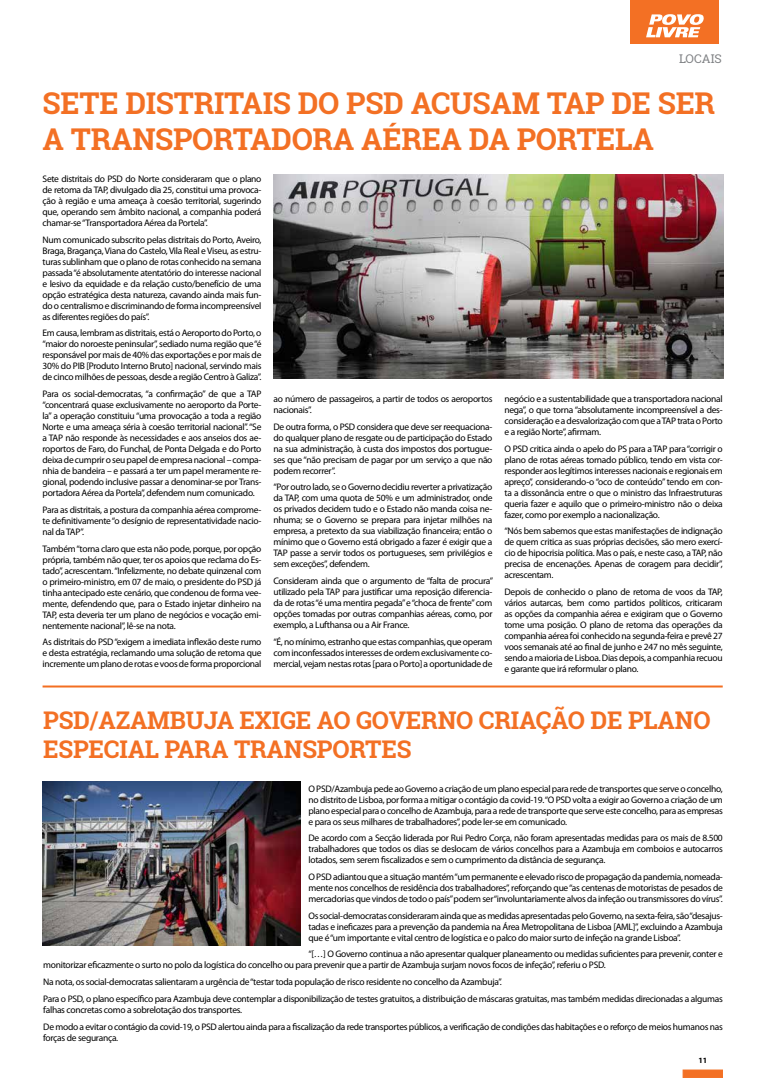
<style>
.page{position:relative;width:766px;height:1078px;background:#fff}
.page>*{position:absolute;margin:0;border:0;box-sizing:border-box;transform-origin:0 0}
.t1{font:700 30px/36px "Roboto Slab";letter-spacing:-.01em;color:#f37024}
.t2{font:700 24.3px/29.2px "Roboto Slab";letter-spacing:-.01em;color:#f37024}
.t3{font:12px "Roboto Slab";color:#808285}
.t4{font:9.5px/11px "Myriad Pro";letter-spacing:-.03em;color:#000;text-align:justify}
.t5{font:700 8px "Myriad Pro";color:#000}
</style>
<div class="page">
<div style="left:682px;top:1069px;width:40px;height:8px;background:#f37024;border:1px solid #f37024"></div>
<div style="left:630px;top:0;width:89px;height:44px;background:#f37024"></div>
<svg style="left:646px;top:14px;width:57px;height:23px"></svg>
<img style="left:273px;top:175px;width:450px;height:203px">
<hr style="left:43px;top:685px;width:679px;height:2px;background:#f36f21">
<img style="left:43px;top:781px;width:258px;height:163px">
<p class="t3" style="left:678px;top:51px;width:44px">LOCAIS</p>
<h1 class="t1" style="left:43px;top:85px;width:674px">SETE DISTRITAIS DO PSD ACUSAM TAP DE SER<br>A TRANSPORTADORA AÉREA DA PORTELA</h1>
<p class="t4" style="left:43px;top:173px;width:220px">Sete distritais do PSD do Norte consideraram que o plano de retoma da TAP, divulgado dia 25, constitui uma provoca&shy;ção à região e uma ameaça à coesão territorial, sugerindo que, operando sem âmbito nacional, a companhia poderá chamar-se “Transportadora Aérea da Portela”.</p>
<p class="t4" style="left:43px;top:234px;width:220px">Num comunicado subscrito pelas distritais do Porto, Aveiro, Braga, Bragança, Viana do Castelo, Vila Real e Viseu, as estru&shy;turas sublinham que o plano de rotas conhecido na semana passada “é absolutamente atentatório do interesse nacional e lesivo da equidade e da relação custo/benefício de uma opção estratégica desta natureza, cavando ainda mais fun&shy;do o centralismo e discriminando de forma incompreensível as diferentes regiões do país”.</p>
<p class="t4" style="left:43px;top:327px;width:220px">Em causa, lembram as distritais, está o Aeroporto do Porto, o “maior do noroeste peninsular”, sediado numa região que “é responsável por mais de 40% das exportações e por mais de 30% do PIB [Produto Interno Bruto] nacional, servindo mais de cinco milhões de pessoas, desde a região Centro à Galiza”.</p>
<p class="t4" style="left:43px;top:388px;width:220px">Para os social-democratas, “a confirmação” de que a TAP “concentrará quase exclusivamente no aeroporto da Porte&shy;la” a operação constituiu “uma provocação a toda a região Norte e uma ameaça séria à coesão territorial nacional”. “Se a TAP não responde às necessidades e aos anseios dos ae&shy;roportos de Faro, do Funchal, de Ponta Delgada e do Porto deixa de cumprir o seu papel de empresa nacional – compa&shy;nhia de bandeira – e passará a ter um papel meramente re&shy;gional, podendo inclusive passar a denominar-se por Trans&shy;portadora Aérea da Portela”, defendem num comunicado.</p>
<p class="t4" style="left:43px;top:504px;width:220px">Para as distritais, a postura da companhia aérea comprome&shy;te definitivamente “o desígnio de representatividade nacio&shy;nal da TAP”.</p>
<p class="t4" style="left:43px;top:542px;width:220px">Também “torna claro que esta não pode, porque, por opção própria, também não quer, ter os apoios que reclama do Es&shy;tado”, acrescentam. “Infelizmente, no debate quinzenal com o primeiro-ministro, em 07 de maio, o presidente do PSD já tinha antecipado este cenário, que condenou de forma vee&shy;mente, defendendo que, para o Estado injetar dinheiro na TAP, esta deveria ter um plano de negócios e vocação emi&shy;nentemente nacional”, lê-se na nota.</p>
<p class="t4" style="left:43px;top:636px;width:220px">As distritais do PSD “exigem a imediata inflexão deste rumo e desta estratégia, reclamando uma solução de retoma que incremente um plano de rotas e voos de forma proporcional</p>
<p class="t4" style="left:504px;top:393px;width:220px">negócio e a sustentabilidade que a transportadora nacional nega”, o que torna “absolutamente incompreensível a des&shy;consideração e a desvalorização com que a TAP trata o Porto e a região Norte”, afirmam.</p>
<p class="t4" style="left:504px;top:442px;width:220px">O PSD critica ainda o apelo do PS para a TAP para “corrigir o plano de rotas aéreas tornado público, tendo em vista cor&shy;responder aos legítimos interesses nacionais e regionais em apreço”, considerando-o “oco de conteúdo” tendo em con&shy;ta a dissonância entre o que o ministro das Infraestruturas queria fazer e aquilo que o primeiro-ministro não o deixa fazer, como por exemplo a nacionalização.</p>
<p class="t4" style="left:504px;top:525px;width:220px">“Nós bem sabemos que estas manifestações de indignação de quem critica as suas próprias decisões, são mero exercí&shy;cio de hipocrisia política. Mas o país, e neste caso, a TAP, não precisa de encenações. Apenas de coragem para decidir”, acrescentam.</p>
<p class="t4" style="left:504px;top:586px;width:220px">Depois de conhecido o plano de retoma de voos da TAP, vários autarcas, bem como partidos políticos, criticaram as opções da companhia aérea e exigiram que o Governo tome uma posição. O plano de retoma das operações da companhia aérea foi conhecido na segunda-feira e prevê 27 voos semanais até ao final de junho e 247 no mês seguinte, sendo a maioria de Lisboa. Dias depois, a companhia recuou e garante que irá reformular o plano.</p>
<h2 class="t2" style="left:43px;top:705px;width:668px">PSD/AZAMBUJA EXIGE AO GOVERNO CRIAÇÃO DE PLANO<br>ESPECIAL PARA TRANSPORTES</h2>
<p class="t4" style="left:308px;top:782px;width:416px">O PSD/Azambuja pede ao Governo a criação de um plano especial para rede de transportes que serve o concelho, no distrito de Lisboa, por forma a mitigar o contágio da covid-19. “O PSD volta a exigir ao Governo a criação de um plano especial para o concelho de Azambuja, para a rede de transporte que serve este concelho, para as empresas e para os seus milhares de trabalhadores”, pode ler-se em comunicado.</p>
<p class="t4" style="left:308px;top:832px;width:416px">De acordo com a Secção liderada por Rui Pedro Corça, não foram apresentadas medidas para os mais de 8.500 trabalhadores que todos os dias se deslocam de vários concelhos para a Azambuja em comboios e autocarros lotados, sem serem fiscalizados e sem o cumprimento da distância de segurança.</p>
<p class="t4" style="left:308px;top:871px;width:416px">O PSD adiantou que a situação mantém “um permanente e elevado risco de propagação da pandemia, nomeada&shy;mente nos concelhos de residência dos trabalhadores”, reforçando que “as centenas de motoristas de pesados de mercadorias que vindos de todo o país” podem ser “involuntariamente alvos da infeção ou transmissores do vírus”.</p>
<p class="t4" style="left:308px;top:909px;width:416px">Os social-democratas consideraram ainda que as medidas apresentadas pelo Governo, na sexta-feira, são “desajus&shy;tadas e ineficazes para a prevenção da pandemia na Área Metropolitana de Lisboa [AML]”, excluindo a Azambuja que é “um importante e vital centro de logística e o palco do maior surto de infeção na grande Lisboa”.</p>
<p class="t4" style="left:43px;top:948px;width:681px;text-indent:265px">“[…] O Governo continua a não apresentar qualquer planeamento ou medidas suficientes para prevenir, conter e monitorizar eficazmente o surto no polo da logística do concelho ou para prevenir que a partir de Azambuja surjam novos focos de infeção”, referiu o PSD.</p>
<p class="t4" style="left:43px;top:973px;width:681px;line-height:16.7px">Na nota, os social-democratas salientaram a urgência de “testar toda população de risco residente no concelho da Azambuja”.<br>Para o PSD, o plano específico para Azambuja deve contemplar a disponibilização de testes gratuitos, a distribuição de máscaras gratuitas, mas também medidas direcionadas a algumas</p>
<p class="t4" style="left:43px;top:1000px;width:681px;line-height:16.7px">falhas concretas como a sobrelotação dos transportes.<br>De modo a evitar o contágio da covid-19, o PSD alertou ainda para a fiscalização da rede transportes públicos, a verificação de condições das habitações e o reforço de meios humanos nas</p>
<p class="t4" style="left:43px;top:1031px;width:76px">forças de segurança.</p>
<p class="t4" style="left:273px;top:393px;width:220px">ao número de passageiros, a partir de todos os aeroportos nacionais”.</p>
<p class="t4" style="left:273px;top:421px;width:220px">De outra forma, o PSD considera que deve ser reequaciona&shy;do qualquer plano de resgate ou de participação do Estado na sua administração, à custa dos impostos dos portugue&shy;ses que “não precisam de pagar por um serviço a que não podem recorrer”.</p>
<p class="t4" style="left:273px;top:481px;width:220px">“Por outro lado, se o Governo decidiu reverter a privatização da TAP, com uma quota de 50% e um administrador, onde os privados decidem tudo e o Estado não manda coisa ne&shy;nhuma; se o Governo se prepara para injetar milhões na empresa, a pretexto da sua viabilização financeira; então o mínimo que o Governo está obrigado a fazer é exigir que a TAP passe a servir todos os portugueses, sem privilégios e sem exceções”, defendem.</p>
<p class="t4" style="left:273px;top:575px;width:221px">Consideram ainda que o argumento de “falta de procura” utilizado pela TAP para justificar uma reposição diferencia&shy;da de rotas “é uma mentira pegada” e “choca de frente” com opções tomadas por outras companhias aéreas, como, por exemplo, a Lufthansa ou a Air France.</p>
<p class="t4" style="left:273px;top:636px;width:220px">“É, no mínimo, estranho que estas companhias, que operam com inconfessados interesses de ordem exclusivamente co&shy;mercial, vejam nestas rotas [para o Porto] a oportunidade de</p>
<p class="t5" style="left:698px;top:1054px;width:10px">11</p>
</div>
